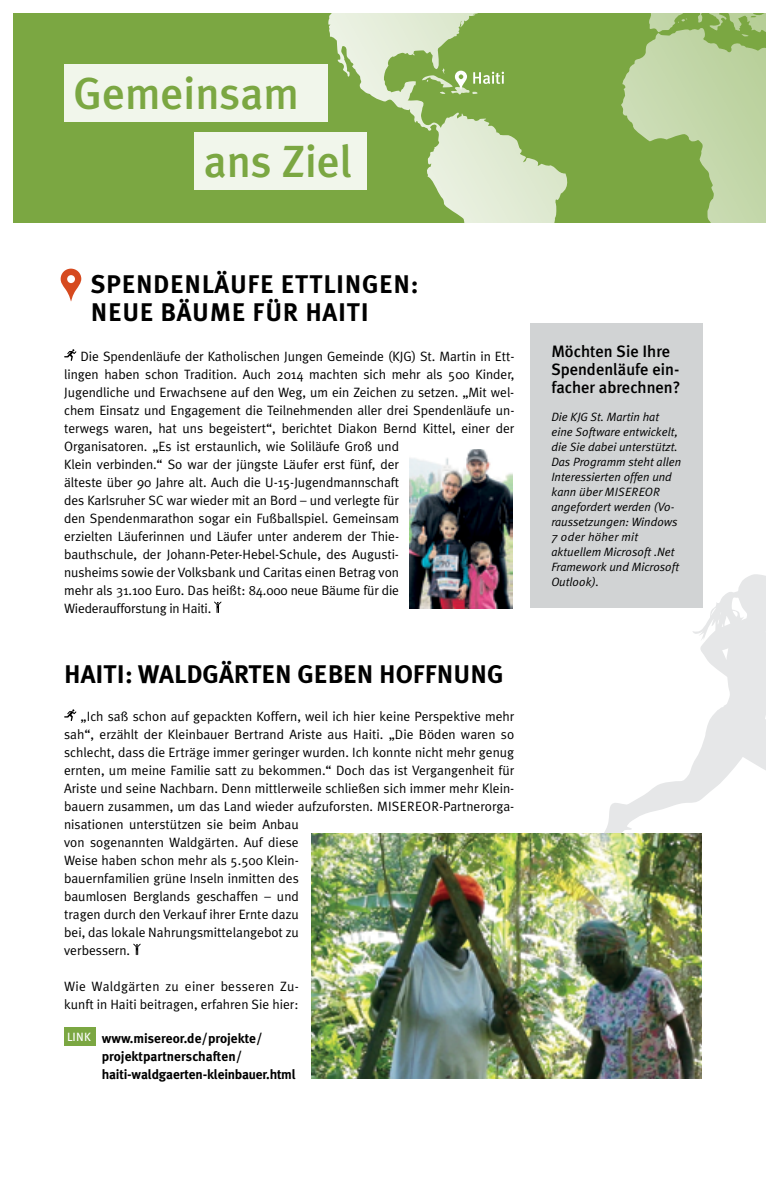
<style>
.page{position:relative;width:766px;height:1191px;background:#fff}
.page>*{position:absolute;margin:0;border:0;box-sizing:border-box;transform-origin:0 0}
.t1{font:500 45px/68.1px "Meta Plus";color:#7ba742}
.t2{font:700 25.5px/28.5px "Meta Plus";letter-spacing:.025em;color:#000}
.t3{font:500 16.5px/18px "Meta Plus";color:#000}
.t4{font:13.5px/18px "Meta Plus Normal";letter-spacing:-.005em;color:#000}
.t5{font:700 13.5px/18px "Meta Plus";color:#000}
.t6{font:italic 12px/15px "Meta Plus Normal";color:#000}
.s1{font-family:"Meta Plus Book Caps";font-weight:400;font-size:12px;color:#fff}
</style>
<div class="page">
<svg style="left:604px;top:574px;width:161px;height:309px"></svg>
<div style="left:13px;top:13px;width:752px;height:210px;background:#7ba742"></div>
<svg style="left:621px;top:13px;width:144px;height:210px"></svg>
<svg style="left:259px;top:13px;width:309px;height:210px"></svg>
<svg style="left:61px;top:269px;width:20px;height:32px"></svg>
<div style="left:64px;top:64px;width:264px;height:58px;background:#f1f6eb"></div>
<div style="left:194px;top:133px;width:173px;height:57px;background:#f1f6eb"></div>
<svg style="left:64px;top:349px;width:12px;height:12px"></svg>
<svg style="left:214px;top:601px;width:7px;height:12px"></svg>
<svg style="left:64px;top:709px;width:12px;height:12px"></svg>
<svg style="left:133px;top:943px;width:8px;height:12px"></svg>
<div style="left:530px;top:323px;width:172px;height:285px;background:#d1d3d4"></div>
<svg style="left:422px;top:69px;width:82px;height:26px"></svg>
<img style="left:311px;top:833px;width:390px;height:245px">
<img style="left:409px;top:449px;width:103px;height:159px">
<div style="left:64px;top:1027px;width:32px;height:19px;background:#7ba742"></div>
<h1 class="t1" style="left:204px;top:59px;width:150px;text-indent:-130px">Gemeinsam ans Ziel</h1>
<h2 class="t2" style="left:91px;top:269px;width:329px;text-indent:62px">den lÄufe Ettlingen:<br>Neue Bäume für Haiti</h2>
<h2 class="t2" style="left:91px;top:269px;width:31px">Spen</h2>
<p class="t4" style="left:64px;top:347px;width:451px;text-indent:16px">Die Spendenläufe der Katholischen Jungen Gemeinde (KJG) St. Martin in Ett&shy;lingen haben schon Tradition. Auch 2014 machten sich mehr als 500 Kinder, Jugendliche und Erwachsene auf den Weg, um ein Zeichen zu setzen. „Mit wel&shy;chem Einsatz und Engagement die Teilnehmenden aller drei Spendenläufe un&shy;terwegs waren, hat uns begeistert“, berichtet Diakon Bernd Kittel, einer der Organisatoren. „Es ist erstaunlich, wie Soliläufe Groß und<br>Klein verbinden.“ So war der jüngste Läufer erst fünf, der<br>älteste über 90 Jahre alt. Auch die U-15-Jugendmannschaft<br>des Karlsruher SC war wieder mit an Bord – und verlegte für<br>den Spendenmarathon sogar ein Fußballspiel. Gemeinsam<br>erzielten Läuferinnen und Läufer unter anderem der Thie-<br>bauthschule, der Johann-Peter-Hebel-Schule, des Augusti-<br>nusheims sowie der Volksbank und Caritas einen Betrag von<br>mehr als 31.100 Euro. Das heißt: 84.000 neue Bäume für die<br>Wiederaufforstung in Haiti.</p>
<h2 class="t2" style="left:64px;top:660px;width:13px">Haiti</h2>
<h2 class="t2" style="left:125px;top:660px;width:110px">: Waldgärten</h2>
<h2 class="t2" style="left:297px;top:660px;width:32px">geben</h2>
<h2 class="t2" style="left:379px;top:660px;width:15px">Hoffn</h2>
<h2 class="t2" style="left:453px;top:660px;width:51px">ung</h2>
<p class="t4" style="left:64px;top:707px;width:451px;text-indent:16px">„Ich saß schon auf gepackten Koffern, weil ich hier keine Perspektive mehr sah“, erzählt der Kleinbauer Bertrand Ariste aus Haiti. „Die Böden waren so schlecht, dass die Erträge immer geringer wurden. Ich konnte nicht mehr genug ernten, um meine Familie satt zu bekommen.“ Doch das ist Vergangenheit für Ariste und seine Nachbarn. Denn mittlerweile schließen sich immer mehr Klein&shy;bauern zusammen, um das Land wieder aufzuforsten. MISEREOR-Partnerorga&shy;nisationen unterstützen sie beim Anbau<br>von sogenannten Waldgärten. Auf diese<br>Weise haben schon mehr als 5.500 Klein-<br>bauernfamilien grüne Inseln inmitten des<br>baumlosen Berglands geschaffen – und<br>tragen durch den Verkauf ihrer Ernte dazu<br>bei, das lokale Nahrungsmittelangebot zu<br>verbessern.</p>
<p class="t4" style="left:64px;top:977px;width:236px">Wie Waldgärten zu einer besseren Zu&shy;kunft in Haiti beitragen, erfahren Sie hier:</p>
<p class="t5" style="left:102px;top:1029px;width:195px;text-indent:-35px"><span class="s1">Link</span> www.misereor.de/projekte/ projektpartnerschaften/ haiti-waldgaerten-kleinbauer.html</p>
<p class="t3" style="left:551px;top:342px;width:131px">Möchten Sie Ihre<br>Spendenläufe ein&shy;facher abrechnen?</p>
<p class="t6" style="left:551px;top:409px;width:131px">Die KJG St. Martin hat eine Software entwickelt, die Sie dabei unterstützt.<br>Das Programm steht allen<br>Interessierten offen und kann über MISEREOR angefordert werden (Vo&shy;raussetzungen: Windows<br>7 oder höher mit aktuellem Microsoft .Net<br>Framework und Microsoft<br>Outlook).</p>
</div>
